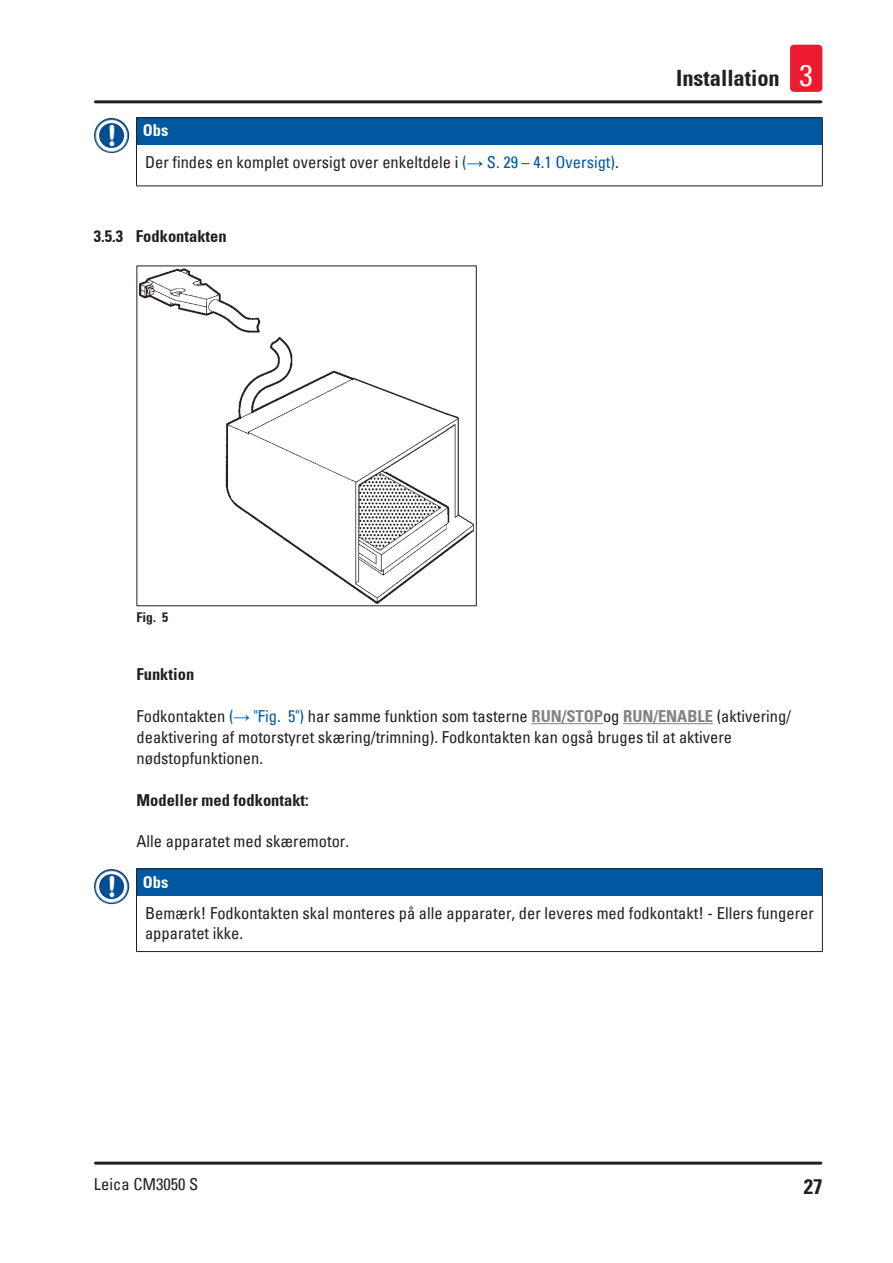
<style>
.page{position:relative;width:893px;height:1263px;background:#fff}
.page>*{position:absolute;margin:0;border:0;box-sizing:border-box;transform-origin:0 0}
.t1{font:700 condensed 22.5px "Univers";color:#231f20}
.t2{font:700 condensed 21px "Univers";color:#231f20}
.Description_text{font:condensed 16.5px/20.9px "Univers";color:#231f20}
.Source_of_danger{font:condensed 16.5px/19.8px "Univers";color:#231f20}
.Subheading{font:700 condensed 16.5px "Univers";color:#231f20}
.Signalword__no_use_a{font:700 condensed 16.5px "Univers";color:#fff}
.t3{font:700 condensed 13.5px "Univers";color:#231f20}
.s1{color:#0058a0}
.s2{font-family:"Arial";font-stretch:normal;color:#0058a0}
.s3{font-weight:400;font-size:30px;color:#fff}
.s4{font-weight:700;color:#808285}
</style>
<div class="page">
<hr style="left:95px;top:100px;width:726px;height:3px;background:#231f20">
<hr style="left:95px;top:1161px;width:726px;height:3px;background:#231f20">
<div style="left:790px;top:45px;width:32px;height:47px;background:#ed1b2f;border-radius:4px"></div>
<hr style="left:531px;top:723px;width:72px;height:1px;background:#808285">
<hr style="left:623px;top:723px;width:90px;height:1px;background:#808285">
<div style="left:136px;top:118px;width:686px;height:27px;background:#0058a0"></div>
<hr style="left:136px;top:145px;width:1px;height:41px;background:#231f20">
<hr style="left:822px;top:145px;width:1px;height:41px;background:#231f20">
<hr style="left:136px;top:186px;width:687px;height:1px;background:#231f20">
<hr style="left:136px;top:117px;width:687px;height:1px;background:#231f20">
<svg style="left:136px;top:118px;width:1px;height:27px"></svg>
<svg style="left:822px;top:118px;width:1px;height:27px"></svg>
<img style="left:94px;top:118px;width:26px;height:35px">
<img style="left:137px;top:266px;width:339px;height:339px">
<div style="left:136px;top:869px;width:686px;height:27px;background:#0058a0"></div>
<hr style="left:136px;top:896px;width:1px;height:55px;background:#231f20">
<hr style="left:822px;top:896px;width:1px;height:55px;background:#231f20">
<hr style="left:136px;top:951px;width:687px;height:1px;background:#231f20">
<hr style="left:136px;top:868px;width:687px;height:1px;background:#231f20">
<svg style="left:136px;top:869px;width:1px;height:27px"></svg>
<svg style="left:822px;top:869px;width:1px;height:27px"></svg>
<img style="left:94px;top:869px;width:27px;height:35px">
<p class="Signalword__no_use_a" style="left:143px;top:120px;width:27px">Obs</p>
<p class="Source_of_danger" style="left:145px;top:152px;width:475px">Der findes en komplet oversigt over enkeltdele i <span class="s1">(</span><span class="s2">→</span> <span class="s1">S. 29 – 4.1 Oversigt)</span>.</p>
<p class="Subheading" style="left:94px;top:226px;width:134px">3.5.3 Fodkontakten</p>
<h1 class="t1" style="left:676px;top:65px;width:138px">Installation <span class="s3">3</span></h1>
<p class="t3" style="left:137px;top:609px;width:33px">Fig. 5</p>
<p class="Subheading" style="left:136px;top:664px;width:59px">Funktion</p>
<p class="Description_text" style="left:136px;top:705px;width:656px">Fodkontakten <span class="s1">(</span><span class="s2">→</span> <span class="s1">"Fig. 5")</span> har samme funktion som tasterne <span class="s4">RUN/STOP</span>og <span class="s4">RUN/ENABLE</span> (aktivering/ deaktivering af motorstyret skæring/trimning). Fodkontakten kan også bruges til at aktivere nødstopfunktionen.</p>
<p class="Subheading" style="left:136px;top:789px;width:174px">Modeller med fodkontakt:</p>
<p class="Description_text" style="left:136px;top:830px;width:214px">Alle apparatet med skæremotor.</p>
<p class="Signalword__no_use_a" style="left:143px;top:871px;width:27px">Obs</p>
<p class="Source_of_danger" style="left:145px;top:903px;width:670px">Bemærk! Fodkontakten skal monteres på alle apparater, der leveres med fodkontakt! - Ellers fungerer apparatet ikke.</p>
<p class="Description_text" style="left:94px;top:1173px;width:106px">Leica CM3050 S</p>
<p class="t2" style="left:804px;top:1173px;width:20px">27</p>
</div>
